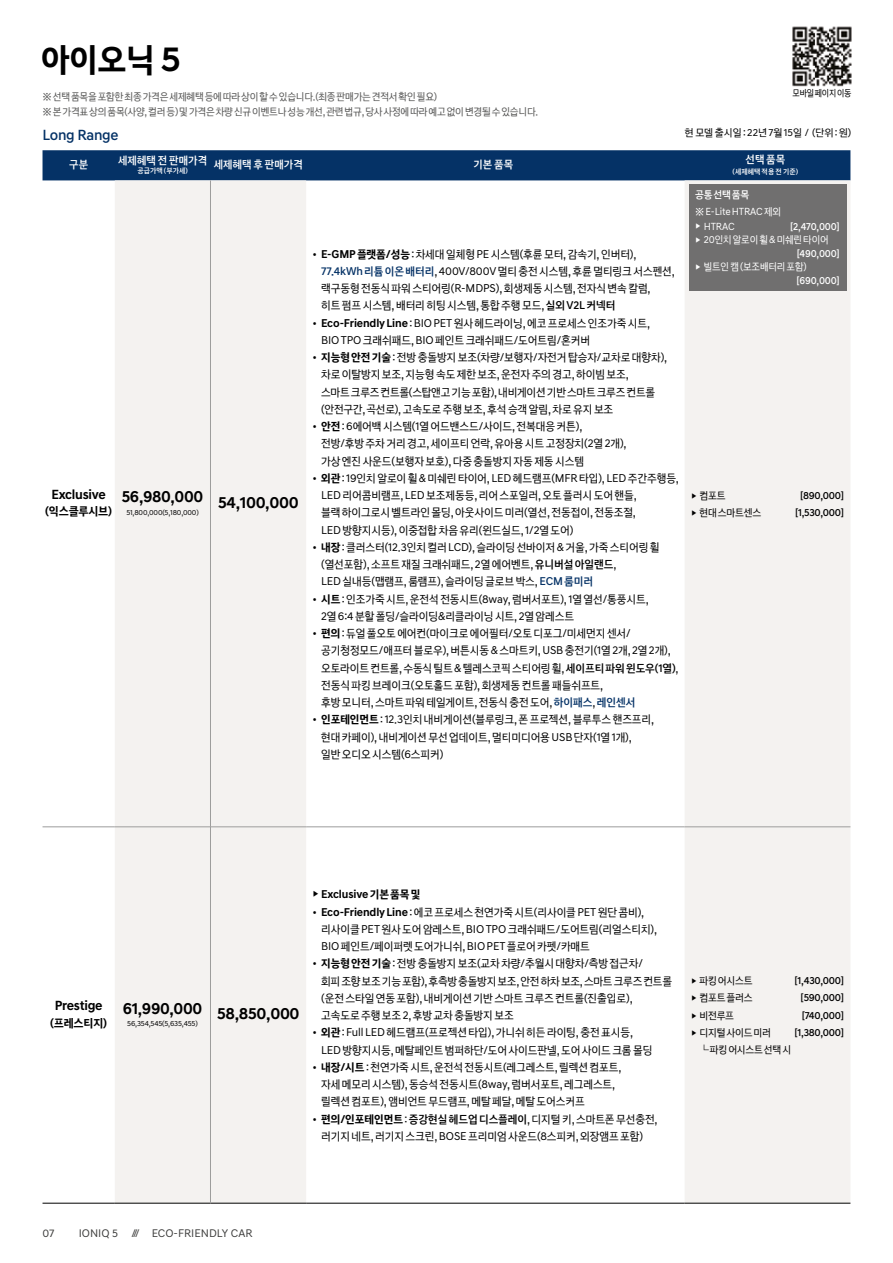
<style>
.page{position:relative;width:893px;height:1263px;background:#fff}
.page>*{position:absolute;margin:0;border:0;box-sizing:border-box;transform-origin:0 0}
.t1{font:34.5px "Hyundai Sans Head KROTF Medium";color:#000}
.t2{font:16.5px "Hyundai Sans Text KROTF Bold";letter-spacing:-.02em;color:#000}
.t3{font:15px "Hyundai Sans Text KROTF Medium";letter-spacing:-.02em;color:#053266}
.t4{font:13.5px "Hyundai Sans Text KROTF Bold";letter-spacing:-.02em;color:#000}
.t5{font:12px "Hyundai Sans Text KROTF Bold";letter-spacing:-.02em;color:#000}
.t6{font:11.55px/17.2px "Hyundai Sans Text KROTF Regular";letter-spacing:-.01em;color:#000}
.t7{font:11.55px "Hyundai Sans Text KROTF Bold";letter-spacing:-.01em;color:#000}
.t8{font:11.25px "Hyundai Sans Text KROTF Medium";letter-spacing:.005em;color:#fff}
.t9{font:11.25px "Hyundai Sans Text KROTF Regular";color:#3c3c3b}
.t10{font:10.5px/15px "Hyundai Sans Text KROTF Regular";letter-spacing:-.025em;color:#575756}
.t11{font:10.5px "Hyundai Sans Text KROTF Medium";letter-spacing:-.025em;color:#000}
.t12{font:10.5px "Hyundai Sans Text KROTF Regular";letter-spacing:-.025em;color:#000}
.t13{font:10.5px/14.9px "Hyundai Sans Text KROTF Regular";letter-spacing:-.015em;color:#fff;scale:.95 1}
.t14{font:10.5px "Hyundai Sans Text KROTF Medium";letter-spacing:-.015em;color:#fff;scale:.95 1}
.t15{font:10.5px "Hyundai Sans Text KROTF Regular";letter-spacing:-.005em;color:#000}
.t16{font:10.5px "Hyundai Sans Text KROTF Medium";letter-spacing:-.015em;color:#fff}
.t17{font:9.45px "Hyundai Sans Text KROTF Regular";letter-spacing:-.025em;color:#000;scale:.9 1}
.t18{font:7.5px "Hyundai Sans Text KROTF Regular";letter-spacing:-.025em;color:#000}
.t19{font:7.5px "Hyundai Sans Text KROTF Medium";letter-spacing:.005em;color:#fff}
.s1{font-family:"Hyundai Sans Text KROTF Bold"}
.s2{font-family:"Hyundai Sans Text KROTF Medium";color:#053266}
.s3{font-family:"Hyundai Sans Text KROTF Medium"}
.s4{font-size:6.75px}
</style>
<div class="page">
<div style="left:43px;top:150px;width:807px;height:30px;background:#053266"></div>
<div style="left:115px;top:180px;width:191px;height:1023px;background:#f4f2f0"></div>
<div style="left:685px;top:180px;width:165px;height:1023px;background:#f4f2f0"></div>
<hr style="left:43px;top:1203px;width:72px;height:1px;background:#000">
<hr style="left:115px;top:1203px;width:95px;height:1px;background:#000">
<hr style="left:210px;top:1203px;width:96px;height:1px;background:#000">
<hr style="left:306px;top:1203px;width:379px;height:1px;background:#000">
<hr style="left:685px;top:1203px;width:165px;height:1px;background:#000">
<hr style="left:685px;top:826px;width:165px;height:1px;background:#9d9d9c">
<hr style="left:43px;top:826px;width:72px;height:1px;background:#9d9d9c">
<hr style="left:115px;top:826px;width:95px;height:1px;background:#9d9d9c">
<hr style="left:211px;top:826px;width:95px;height:1px;background:#9d9d9c">
<hr style="left:306px;top:826px;width:379px;height:1px;background:#9d9d9c">
<hr style="left:210px;top:180px;width:1px;height:647px;background:#9d9d9c">
<hr style="left:210px;top:827px;width:1px;height:376px;background:#9d9d9c">
<div style="left:689px;top:184px;width:157px;height:106px;background:#706f6f"></div>
<img style="left:792px;top:26px;width:60px;height:61px">
<h1 class="t1" style="left:41px;top:39px;width:141px">아이오닉 5</h1>
<p class="t10" style="left:43px;top:89px;width:497px">※ 선택 품목을 포함한 최종 가격은 세제혜택 등에 따라 상이 할 수 있습니다.(최종 판매가는 견적서 확인 필요)<br>※ 본 가격표 상의 품목(사양, 컬러 등) 및 가격은 차량 신규 이벤트나 성능 개선, 관련 법규, 당사 사정에 따라 예고 없이 변경될 수 있습니다.</p>
<p class="t3" style="left:43px;top:125px;width:78px">Long Range</p>
<p class="t17" style="left:792px;top:87px;width:67px">모바일 페이지 이동</p>
<p class="t15" style="left:685px;top:126px;width:168px">현 모델 출시일 : 22년 7월 15일 / (단위 : 원)</p>
<p class="t8" style="left:214px;top:157px;width:91px">세제혜택 후 판매가격</p>
<p class="t8" style="left:473px;top:157px;width:41px">기본 품목</p>
<p class="t8" style="left:745px;top:153px;width:41px">선택 품목</p>
<p class="t19" style="left:733px;top:167px;width:67px">(세제혜택 적용 전 기준)</p>
<p class="t8" style="left:69px;top:157px;width:21px">구분</p>
<p class="t8" style="left:118px;top:153px;width:91px">세제혜택 전 판매가격</p>
<p class="t19" style="left:137px;top:166px;width:52px">공급가액 (부가세)</p>
<p class="t4" style="left:52px;top:486px;width:56px">Exclusive</p>
<p class="t5" style="left:45px;top:504px;width:68px">(익스클루시브)</p>
<h2 class="t2" style="left:122px;top:487px;width:83px">56,980,000</h2>
<p class="t18" style="left:126px;top:508px;width:174px">51,800,000(5,180,000) <sup>54,100,000</sup></p>
<p class="t6" style="left:321px;top:245px;width:355px;text-indent:-9px">• <span class="s1">E-GMP 플랫폼/성능</span> : 차세대 일체형 PE 시스템(후륜 모터, 감속기, 인버터), <span class="s2">77.4kWh 리튬 이온 배터리</span>, 400V/800V 멀티 충전 시스템, 후륜 멀티링크 서스펜션, 랙구동형 전동식 파워 스티어링(R-MDPS), 회생제동 시스템, 전자식 변속 칼럼,<br>히트 펌프 시스템, 배터리 히팅 시스템, 통합 주행 모드, <span class="s3">실외 V2L 커넥터</span></p>
<p class="t6" style="left:321px;top:314px;width:331px;text-indent:-9px">• <span class="s1">Eco-Friendly Line</span> : BIO PET 원사 헤드라이닝, 에코 프로세스 인조가죽 시트,<br>BIO TPO 크래쉬패드, BIO 페인트 크래쉬패드/도어트림/혼커버</p>
<p class="t6" style="left:321px;top:349px;width:348px;text-indent:-9px">• <span class="s1">지능형 안전 기술</span> : 전방 충돌방지 보조(차량/보행자/자전거 탑승자/교차로 대향차), 차로 이탈방지 보조, 지능형 속도 제한 보조, 운전자 주의 경고, 하이빔 보조,<br>스마트 크루즈 컨트롤(스탑앤고 기능 포함), 내비게이션 기반 스마트 크루즈 컨트롤 (안전구간, 곡선로), 고속도로 주행 보조, 후석 승객 알림, 차로 유지 보조</p>
<p class="t6" style="left:321px;top:418px;width:307px;text-indent:-9px">• <span class="s1">안전</span> : 6에어백 시스템(1열 어드밴스드/사이드, 전복대응 커튼), 전방/후방 주차 거리 경고, 세이프티 언락, 유아용 시트 고정장치(2열 2개), 가상 엔진 사운드(보행자 보호), 다중 충돌방지 자동 제동 시스템</p>
<p class="t6" style="left:321px;top:469px;width:359px;text-indent:-9px">• <span class="s1">외관</span> : 19인치 알로이 휠 &amp; 미쉐린 타이어, LED 헤드램프(MFR 타입), LED 주간주행등, LED 리어콤비램프, LED 보조제동등, 리어 스포일러, 오토 플러시 도어 핸들,<br>블랙 하이그로시 벨트라인 몰딩, 아웃사이드 미러(열선, 전동접이, 전동조절,<br>LED 방향지시등), 이중접합 차음 유리(윈드실드, 1/2열 도어)</p>
<p class="t6" style="left:321px;top:538px;width:340px;text-indent:-9px">• <span class="s1">내장</span> : 클러스터(12.3인치 컬러 LCD), 슬라이딩 선바이저 &amp; 거울, 가죽 스티어링 휠 (열선포함), 소프트 재질 크래쉬패드, 2열 에어벤트, <span class="s3">유니버설 아일랜드</span>,<br>LED 실내등(맵램프, 룸램프), 슬라이딩 글로브 박스, <span class="s2">ECM 룸미러</span></p>
<p class="t6" style="left:321px;top:590px;width:329px;text-indent:-9px">• <span class="s1">시트</span> : 인조가죽 시트, 운전석 전동시트(8way, 럼버서포트), 1열 열선/통풍시트,<br>2열 6:4 분할 폴딩/슬라이딩&amp;리클라이닝 시트, 2열 암레스트</p>
<p class="t6" style="left:321px;top:625px;width:359px;text-indent:-9px">• <span class="s1">편의</span> : 듀얼 풀오토 에어컨(마이크로 에어필터/오토 디포그/미세먼지 센서/ 공기청정모드/애프터 블로우), 버튼시동 &amp; 스마트키, USB 충전기(1열 2개, 2열 2개), 오토라이트 컨트롤, 수동식 틸트 &amp; 텔레스코픽 스티어링 휠, <span class="s3">세이프티 파워 윈도우(1열)</span>, 전동식 파킹 브레이크(오토홀드 포함), 회생제동 컨트롤 패들쉬프트,<br>후방 모니터, 스마트 파워 테일게이트, 전동식 충전 도어, <span class="s2">하이패스</span>, <span class="s2">레인센서</span></p>
<p class="t6" style="left:321px;top:711px;width:335px;text-indent:-9px">• <span class="s1">인포테인먼트</span> : 12.3인치 내비게이션(블루링크, 폰 프로젝션, 블루투스 핸즈프리, 현대 카페이), 내비게이션 무선 업데이트, 멀티미디어용 USB 단자(1열 1개),<br>일반 오디오 시스템(6스피커)</p>
<p class="t16" style="left:695px;top:188px;width:56px">공통 선택 품목</p>
<p class="t13" style="left:695px;top:204px;width:92px">※ E-Lite HTRAC 제외 <span class="s4">▶</span> HTRAC</p>
<p class="t14" style="left:790px;top:220px;width:54px">[2,470,000]</p>
<p class="t13" style="left:695px;top:232px;width:142px"><span class="s4">▶</span> 20인치 알로이 휠 &amp; 미쉐린 타이어</p>
<p class="t14" style="left:797px;top:247px;width:47px">[490,000]</p>
<p class="t13" style="left:695px;top:259px;width:119px"><span class="s4">▶</span> 빌트인 캠 (보조배터리 포함)</p>
<p class="t14" style="left:797px;top:274px;width:47px">[690,000]</p>
<p class="t12" style="left:691px;top:489px;width:36px"><span class="s4">▶</span> 컴포트</p>
<p class="t11" style="left:800px;top:489px;width:45px">[890,000]</p>
<p class="t12" style="left:691px;top:506px;width:72px"><span class="s4">▶</span> 현대 스마트센스</p>
<p class="t11" style="left:795px;top:506px;width:51px">[1,530,000]</p>
<p class="t4" style="left:55px;top:997px;width:49px">Prestige</p>
<p class="t5" style="left:50px;top:1015px;width:58px">(프레스티지)</p>
<h2 class="t2" style="left:123px;top:998px;width:81px">61,990,000</h2>
<p class="t18" style="left:127px;top:1019px;width:174px">56,354,545(5,635,455) <sup>58,850,000</sup></p>
<p class="t7" style="left:313px;top:887px;width:110px"><sup>▶</sup> Exclusive 기본 품목 및</p>
<p class="t6" style="left:321px;top:903px;width:338px;text-indent:-9px">• <span class="s1">Eco-Friendly Line</span> : 에코 프로세스 천연가죽 시트(리사이클 PET 원단 콤비), 리사이클 PET 원사 도어 암레스트, BIO TPO 크래쉬패드/도어트림(리얼스티치),<br>BIO 페인트/페이퍼렛 도어가니쉬, BIO PET 플로어 카펫/카매트</p>
<p class="t6" style="left:321px;top:955px;width:352px;text-indent:-9px">• <span class="s1">지능형 안전 기술</span> : 전방 충돌방지 보조(교차 차량/추월시 대향차/측방 접근차/<br>회피 조향 보조 기능 포함), 후측방 충돌방지 보조, 안전 하차 보조, 스마트 크루즈 컨트롤 (운전 스타일 연동 포함), 내비게이션 기반 스마트 크루즈 컨트롤(진출입로), 고속도로 주행 보조 2, 후방 교차 충돌방지 보조</p>
<p class="t6" style="left:321px;top:1024px;width:333px;text-indent:-9px">• <span class="s1">외관</span> :Full LED 헤드램프(프로젝션 타입), 가니쉬 히든 라이팅, 충전 표시등,<br>LED 방향지시등, 메탈페인트 범퍼하단/도어 사이드판넬, 도어 사이드 크롬 몰딩</p>
<p class="t6" style="left:321px;top:1058px;width:302px;text-indent:-9px">• <span class="s1">내장/시트</span> : 천연가죽 시트, 운전석 전동시트(레그레스트, 릴렉션 컴포트, 자세 메모리 시스템), 동승석 전동시트(8way, 럼버서포트, 레그레스트, 릴렉션 컴포트), 앰비언트 무드램프, 메탈 페달, 메탈 도어스커프</p>
<p class="t6" style="left:312px;top:1110px;width:347px;text-align:center">• <span class="s1">편의/인포테인먼트</span> : <span class="s3">증강현실 헤드업 디스플레이</span>, 디지털 키, 스마트폰 무선충전, 러기지 네트, 러기지 스크린, BOSE 프리미엄 사운드(8스피커, 외장앰프 포함)</p>
<p class="t12" style="left:691px;top:974px;width:63px"><span class="s4">▶</span> 파킹 어시스트</p>
<p class="t11" style="left:794px;top:974px;width:51px">[1,430,000]</p>
<p class="t12" style="left:691px;top:991px;width:63px"><span class="s4">▶</span> 컴포트 플러스</p>
<p class="t11" style="left:801px;top:991px;width:45px">[590,000]</p>
<p class="t12" style="left:691px;top:1009px;width:45px"><span class="s4">▶</span> 비전루프</p>
<p class="t11" style="left:802px;top:1009px;width:44px">[740,000]</p>
<p class="t12" style="left:691px;top:1026px;width:81px"><span class="s4">▶</span> 디지털 사이드 미러</p>
<p class="t11" style="left:794px;top:1026px;width:51px">[1,380,000]</p>
<p class="t12" style="left:699px;top:1043px;width:93px">┗ 파킹 어시스트 선택 시</p>
<p class="t9" style="left:43px;top:1226px;width:13px">07</p>
<p class="t9" style="left:79px;top:1226px;width:175px">IONIQ 5 /// ECO-FRIENDLY CAR</p>
</div>
